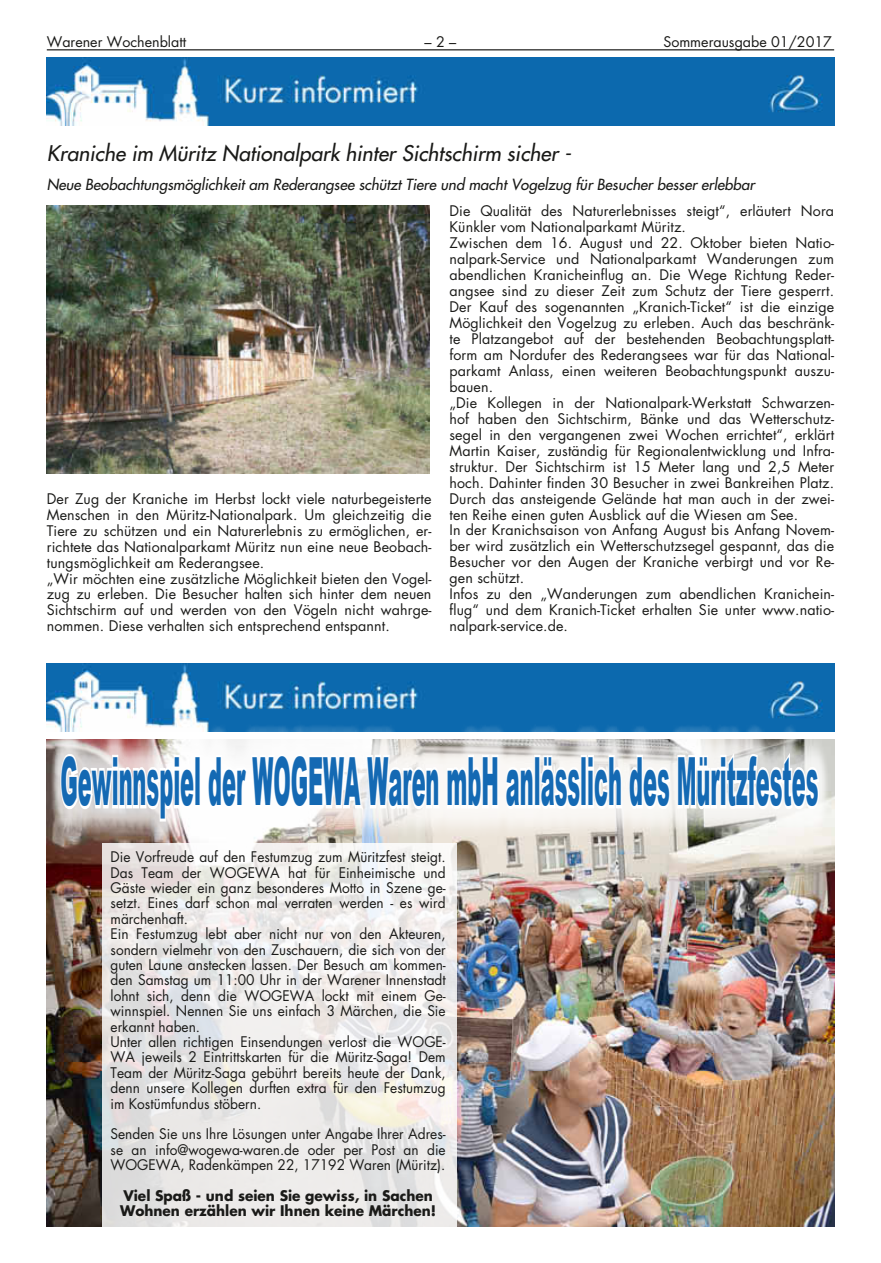
<style>
.page{position:relative;width:881px;height:1263px;background:#fff}
.page>*{position:absolute;margin:0;border:0;box-sizing:border-box;transform-origin:0 0}
.t1{font:900 66.45px "Arial";color:#1469b3;scale:.31 1}
.t2{font:italic 21px "Futura LT";color:#1a1a18}
.t3{font:italic 15px "Futura LT";color:#1a1a18}
.t4{font:14.25px/15.9px "Futura LT";letter-spacing:.005em;color:#1a1a18}
.t5{font:14.25px/15.5px "Futura LT";letter-spacing:.005em;color:#1a1a18;scale:.96 1}
.t6{font:700 14.25px/15.5px "Futura LT";color:#1a1a18;scale:.96 1}
</style>
<div class="page">
<hr style="left:47px;top:49px;width:786px;height:1px;background:#1a1a18">
<img style="left:47px;top:57px;width:786px;height:68px">
<img style="left:47px;top:205px;width:382px;height:268px">
<img style="left:47px;top:663px;width:786px;height:68px">
<img style="left:47px;top:739px;width:786px;height:488px">
<svg style="left:102px;top:853px;width:354px;height:374px;fill:#edebe9"></svg>
<div style="left:50px;top:721px;width:779px;height:132px;background:#fff;opacity:.75"></div>
<svg style="left:59px;top:750px;width:137px;height:74px"></svg>
<svg style="left:206px;top:748px;width:376px;height:66px"></svg>
<div style="left:579px;top:756px;width:8px;height:51px;border:3px solid #fff"></div>
<div style="left:586px;top:756px;width:8px;height:12px;border:3px solid #fff"></div>
<div style="left:586px;top:769px;width:8px;height:38px;border:3px solid #fff"></div>
<svg style="left:592px;top:718px;width:228px;height:96px"></svg>
<p class="t4" style="left:47px;top:34px;width:141px">Warener Wochenblatt</p>
<p class="t4" style="left:424px;top:34px;width:33px">– 2 –</p>
<p class="t4" style="left:663px;top:34px;width:170px">Sommerausgabe 01/2017</p>
<h2 class="t2" style="left:47px;top:140px;width:525px">Kraniche im Müritz Nationalpark hinter Sichtschirm sicher -</h2>
<p class="t3" style="left:47px;top:175px;width:709px">Neue Beobachtungsmöglichkeit am Rederangsee schützt Tiere und macht Vogelzug für Besucher besser erlebbar</p>
<p class="t4" style="left:47px;top:491px;width:386px">Der Zug der Kraniche im Herbst lockt viele naturbegeisterte Menschen in den Müritz-Nationalpark. Um gleichzeitig die Tiere zu schützen und ein Naturerlebnis zu ermöglichen, er&shy;richtete das Nationalparkamt Müritz nun eine neue Beobach&shy;tungsmöglichkeit am Rederangsee.<br>„Wir möchten eine zusätzliche Möglichkeit bieten den Vogel&shy;zug zu erleben. Die Besucher halten sich hinter dem neuen Sichtschirm auf und werden von den Vögeln nicht wahrge&shy;nommen. Diese verhalten sich entsprechend entspannt.</p>
<p class="t4" style="left:449px;top:203px;width:386px">Die Qualität des Naturerlebnisses steigt“, erläutert Nora Künkler vom Nationalparkamt Müritz.<br>Zwischen dem 16. August und 22. Oktober bieten Natio&shy;nalpark-Service und Nationalparkamt Wanderungen zum abendlichen Kranicheinflug an. Die Wege Richtung Reder&shy;angsee sind zu dieser Zeit zum Schutz der Tiere gesperrt.<br>Der Kauf des sogenannten „Kranich-Ticket“ ist die einzige Möglichkeit den Vogelzug zu erleben. Auch das beschränk&shy;te Platzangebot auf der bestehenden Beobachtungsplatt&shy;form am Nordufer des Rederangsees war für das National&shy;parkamt Anlass, einen weiteren Beobachtungspunkt auszu&shy;bauen.<br>„Die Kollegen in der Nationalpark-Werkstatt Schwarzen&shy;hof haben den Sichtschirm, Bänke und das Wetterschutz&shy;segel in den vergangenen zwei Wochen errichtet“, erklärt Martin Kaiser, zuständig für Regionalentwicklung und Infra&shy;struktur. Der Sichtschirm ist 15 Meter lang und 2,5 Meter hoch. Dahinter finden 30 Besucher in zwei Bankreihen Platz.<br>Durch das ansteigende Gelände hat man auch in der zwei&shy;ten Reihe einen guten Ausblick auf die Wiesen am See.<br>In der Kranichsaison von Anfang August bis Anfang Novem&shy;ber wird zusätzlich ein Wetterschutzsegel gespannt, das die Besucher vor den Augen der Kraniche verbirgt und vor Re&shy;gen schützt.<br>Infos zu den „Wanderungen zum abendlichen Kranichein&shy;flug“ und dem Kranich-Ticket erhalten Sie unter www.natio&shy;nalpark-service.de.</p>
<h1 class="t1" style="left:61px;top:733px;width:2445px">Gewinnspiel der WOGEWA Waren mbH anlässlich des Müritzfestes</h1>
<p class="t5" style="left:110px;top:849px;width:350px">Die Vorfreude auf den Festumzug zum Müritzfest steigt.<br>Das Team der WOGEWA hat für Einheimische und Gäste wieder ein ganz besonderes Motto in Szene ge&shy;setzt. Eines darf schon mal verraten werden - es wird märchenhaft.<br>Ein Festumzug lebt aber nicht nur von den Akteuren, sondern vielmehr von den Zuschauern, die sich von der guten Laune anstecken lassen. Der Besuch am kommen&shy;den Samstag um 11:00 Uhr in der Warener Innenstadt lohnt sich, denn die WOGEWA lockt mit einem Ge&shy;winnspiel. Nennen Sie uns einfach 3 Märchen, die Sie erkannt haben.<br>Unter allen richtigen Einsendungen verlost die WOGE-WA jeweils 2 Eintrittskarten für die Müritz-Saga! Dem Team der Müritz-Saga gebührt bereits heute der Dank, denn unsere Kollegen durften extra für den Festumzug im Kostümfundus stöbern.</p>
<p class="t5" style="left:110px;top:1126px;width:350px;text-align:justify">Senden Sie uns Ihre Lösungen unter Angabe Ihrer Adres&shy;se an info@wogewa-waren.de oder per Post an die WOGEWA, Radenkämpen 22, 17192 Waren (Müritz).</p>
<p class="t6" style="left:120px;top:1187px;width:330px">Viel Spaß - und seien Sie gewiss, in Sachen<br>Wohnen erzählen wir Ihnen keine Märchen!</p>
</div>
